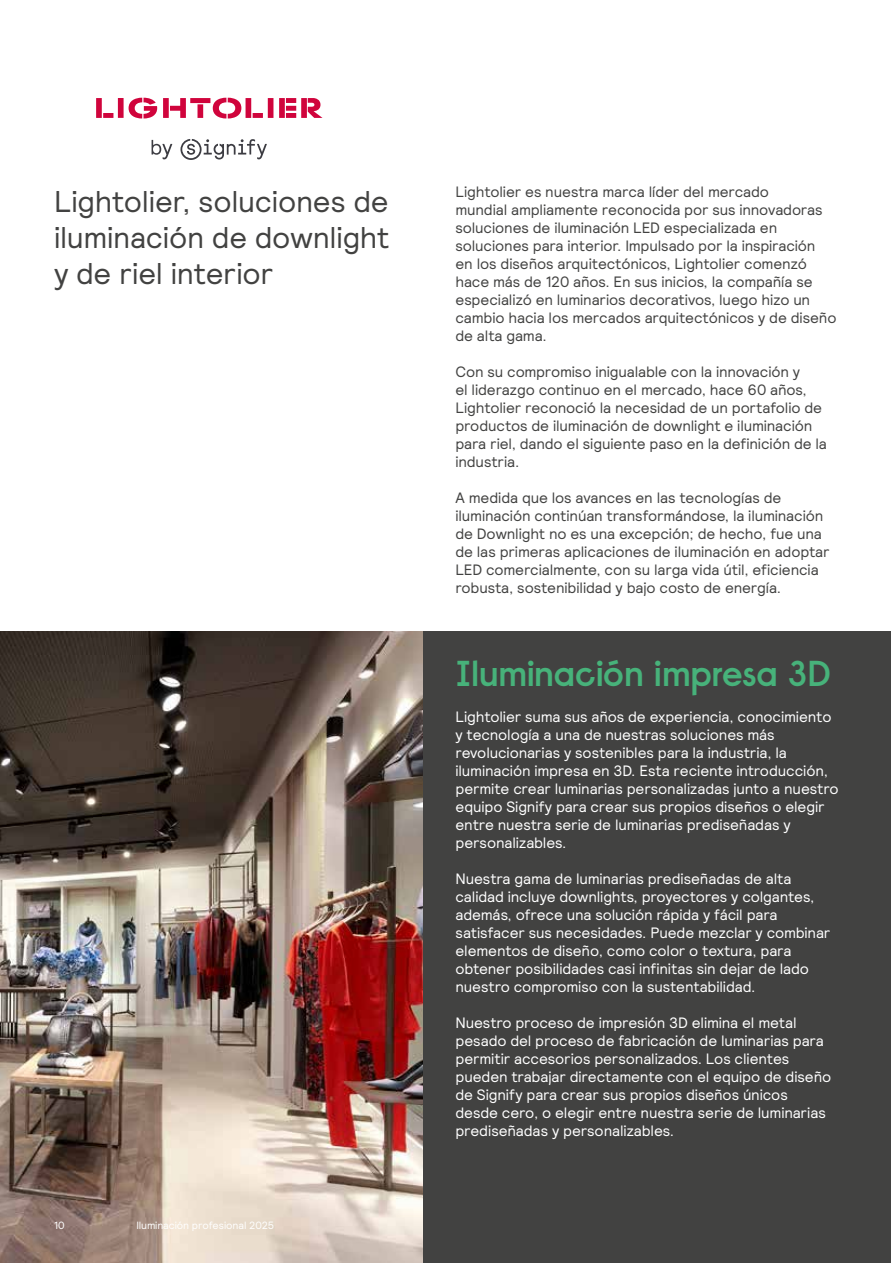
<style>
.page{position:relative;width:893px;height:1263px;background:#fff}
.page>*{position:absolute;margin:0;border:0;box-sizing:border-box;transform-origin:0 0}
.t1{font:600 36px "Signify Raisonne";letter-spacing:-.035em;color:#47b27a}
.t2{font:30px/36px "Relative";letter-spacing:-.01em;color:#424241;text-align:justify}
.t3{font:15px/18px "Relative";letter-spacing:-.01em;color:#fff}
.t4{font:15px/18px "Relative";letter-spacing:-.01em;color:#424241}
.t5{font:10.5px "Relative";letter-spacing:-.01em;color:#fff}
</style>
<div class="page">
<div style="left:422px;top:631px;width:468px;height:632px;background:#424241"></div>
<img style="left:0;top:631px;width:422px;height:632px">
<svg style="left:96px;top:98px;width:226px;height:20px"></svg>
<svg style="left:152px;top:139px;width:115px;height:21px"></svg>
<h2 class="t2" style="left:54px;top:182px;width:337px">Lightolier, soluciones de iluminación de downlight y de riel interior</h2>
<p class="t4" style="left:455px;top:182px;width:382px">Lightolier es nuestra marca líder del mercado<br>mundial ampliamente reconocida por sus innovadoras soluciones de iluminación LED especializada en soluciones para interior. Impulsado por la inspiración en los diseños arquitectónicos, Lightolier comenzó hace más de 120 años. En sus inicios, la compañía se especializó en luminarios decorativos, luego hizo un cambio hacia los mercados arquitectónicos y de diseño de alta gama.</p>
<p class="t4" style="left:455px;top:362px;width:373px">Con su compromiso inigualable con la innovación y<br>el liderazgo continuo en el mercado, hace 60 años, Lightolier reconoció la necesidad de un portafolio de productos de iluminación de downlight e iluminación para riel, dando el siguiente paso en la definición de la industria.</p>
<p class="t4" style="left:455px;top:488px;width:376px">A medida que los avances en las tecnologías de iluminación continúan transformándose, la iluminación de Downlight no es una excepción; de hecho, fue una de las primeras aplicaciones de iluminación en adoptar LED comercialmente, con su larga vida útil, eficiencia robusta, sostenibilidad y bajo costo de energía.</p>
<p class="t5" style="left:54px;top:1219px;width:12px">10</p>
<p class="t5" style="left:136px;top:1219px;width:139px">Iluminación profesional 2025</p>
<p class="t5" style="left:136px;top:1219px;width:130px">Catálogo Profesional 2023</p>
<h1 class="t1" style="left:455px;top:650px;width:377px">Iluminación impresa 3D</h1>
<p class="t3" style="left:455px;top:707px;width:385px">Lightolier suma sus años de experiencia, conocimiento y tecnología a una de nuestras soluciones más revolucionarias y sostenibles para la industria, la iluminación impresa en 3D. Esta reciente introducción, permite crear luminarias personalizadas junto a nuestro equipo Signify para crear sus propios diseños o elegir entre nuestra serie de luminarias prediseñadas y personalizables.</p>
<p class="t3" style="left:455px;top:869px;width:376px">Nuestra gama de luminarias prediseñadas de alta calidad incluye downlights, proyectores y colgantes, además, ofrece una solución rápida y fácil para satisfacer sus necesidades. Puede mezclar y combinar elementos de diseño, como color o textura, para obtener posibilidades casi infinitas sin dejar de lado nuestro compromiso con la sustentabilidad.</p>
<p class="t3" style="left:455px;top:1013px;width:377px">Nuestro proceso de impresión 3D elimina el metal pesado del proceso de fabricación de luminarias para permitir accesorios personalizados. Los clientes pueden trabajar directamente con el equipo de diseño de Signify para crear sus propios diseños únicos desde cero, o elegir entre nuestra serie de luminarias prediseñadas y personalizables.</p>
</div>
